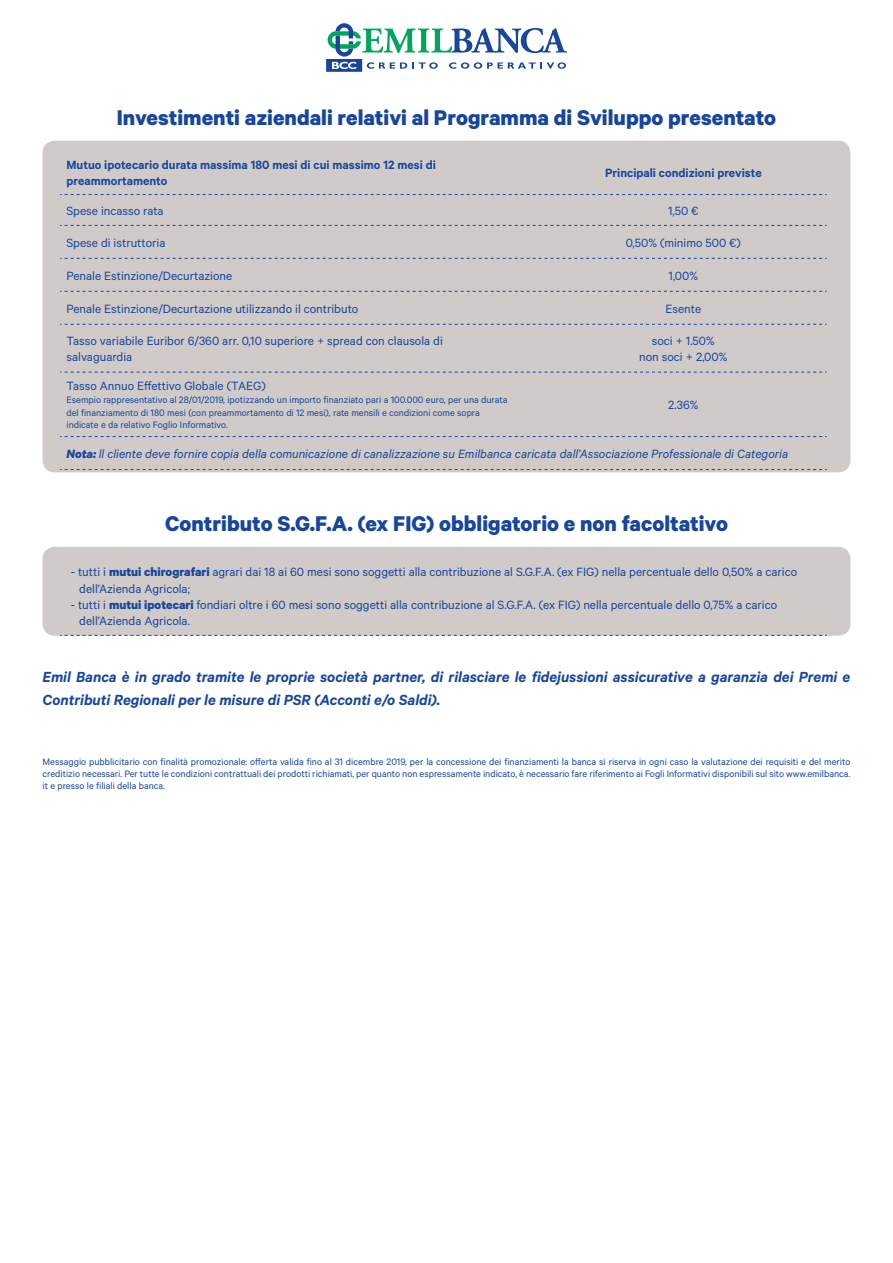
<style>
.page{position:relative;width:893px;height:1263px;background:#fff}
.page>*{position:absolute;margin:0;border:0;box-sizing:border-box;transform-origin:0 0}
.t1{font:700 24px "Calibre";color:#18469d}
.t2{font:italic 600 16.5px/22.5px "Calibre";color:#18469d}
.t3{font:13.5px/16.2px "Calibre";color:#18469d}
.t4{font:italic 13.5px "Calibre";color:#18469d}
.t5{font:600 13.5px/16.2px "Calibre";color:#18469d}
.t6{font:10.5px/12px "Calibre";color:#18469d;text-align:justify}
.s1{font-weight:700}
</style>
<div class="page">
<svg style="left:326px;top:23px;width:241px;height:49px"></svg>
<div style="left:43px;top:141px;width:807px;height:331px;background:#d0cbc8;border-radius:12px"></div>
<svg style="left:60px;top:194px;width:767px;height:1px"></svg>
<svg style="left:60px;top:225px;width:767px;height:1px"></svg>
<svg style="left:60px;top:258px;width:767px;height:1px"></svg>
<svg style="left:60px;top:291px;width:767px;height:1px"></svg>
<svg style="left:60px;top:324px;width:767px;height:1px"></svg>
<svg style="left:60px;top:372px;width:767px;height:1px"></svg>
<svg style="left:60px;top:436px;width:767px;height:1px"></svg>
<svg style="left:60px;top:469px;width:767px;height:1px"></svg>
<div style="left:43px;top:547px;width:807px;height:89px;background:#d0cbc8;border-radius:12px"></div>
<svg style="left:60px;top:635px;width:767px;height:1px"></svg>
<p class="t1" style="left:117px;top:102px;width:661px">Investimenti aziendali relativi al Programma di Sviluppo presentato</p>
<p class="t5" style="left:66px;top:156px;width:371px">Mutuo ipotecario durata massima 180 mesi di cui massimo 12 mesi di preammortamento</p>
<p class="t5" style="left:605px;top:164px;width:158px">Principali condizioni previste</p>
<p class="t3" style="left:66px;top:202px;width:99px">Spese incasso rata</p>
<p class="t3" style="left:668px;top:202px;width:32px">1,50 €</p>
<p class="t3" style="left:66px;top:234px;width:100px">Spese di istruttoria</p>
<p class="t3" style="left:626px;top:234px;width:117px">0,50% (minimo 500 €)</p>
<p class="t3" style="left:66px;top:267px;width:167px">Penale Estinzione/Decurtazione</p>
<p class="t3" style="left:669px;top:267px;width:31px">1,00%</p>
<p class="t3" style="left:66px;top:300px;width:293px">Penale Estinzione/Decurtazione utilizzando il contributo</p>
<p class="t3" style="left:665px;top:300px;width:37px">Esente</p>
<p class="t3" style="left:66px;top:332px;width:378px">Tasso variabile Euribor 6/360 arr. 0,10 superiore + spread con clausola di</p>
<p class="t3" style="left:66px;top:349px;width:67px">salvaguardia</p>
<p class="t3" style="left:652px;top:332px;width:65px">soci + 1.50%</p>
<p class="t3" style="left:639px;top:349px;width:90px">non soci + 2,00%</p>
<p class="t3" style="left:66px;top:378px;width:201px">Tasso Annuo Effettivo Globale (TAEG)</p>
<p class="t6" style="left:66px;top:393px;width:442px">Esempio rappresentativo al 28/01/2019, ipotizzando un importo finanziato pari a 100.000 euro, per una durata</p>
<p class="t6" style="left:66px;top:406px;width:415px">del finanziamento di 180 mesi (con preammortamento di 12 mesi), rate mensili e condizioni come sopra</p>
<p class="t6" style="left:66px;top:419px;width:163px">indicate e da relativo Foglio Informativo.</p>
<p class="t3" style="left:668px;top:397px;width:32px">2.36%</p>
<p class="t4" style="left:66px;top:446px;width:723px"><span class="s1">Nota:</span> ll cliente deve fornire copia della comunicazione di canalizzazione su Emilbanca caricata dall’Associazione Professionale di Categoria</p>
<p class="t1" style="left:165px;top:508px;width:564px">Contributo S.G.F.A. (ex FIG) obbligatorio e non facoltativo</p>
<p class="t3" style="left:79px;top:563px;width:719px;text-indent:-9px">- tutti i <span class="s1">mutui chirografari</span> agrari dai 18 ai 60 mesi sono soggetti alla contribuzione al S.G.F.A. (ex FIG) nella percentuale dello 0,50% a carico dell’Azienda Agricola;</p>
<p class="t3" style="left:79px;top:596px;width:699px;text-indent:-9px">- tutti i <span class="s1">mutui ipotecari</span> fondiari oltre i 60 mesi sono soggetti alla contribuzione al S.G.F.A. (ex FIG) nella percentuale dello 0,75% a carico dell’Azienda Agricola.</p>
<p class="t2" style="left:43px;top:665px;width:809px">Emil Banca è in grado tramite le proprie società partner, di rilasciare le fidejussioni assicurative a garanzia dei Premi e<br>Contributi Regionali per le misure di PSR (Acconti e/o Saldi).</p>
<p class="t6" style="left:43px;top:755px;width:809px">Messaggio pubblicitario con finalità promozionale: offerta valida fino al 31 dicembre 2019, per la concessione dei finanziamenti la banca si riserva in ogni caso la valutazione dei requisiti e del merito creditizio necessari. Per tutte le condizioni contrattuali dei prodotti richiamati, per quanto non espressamente indicato, è necessario fare riferimento ai Fogli Informativi disponibili sul sito www.emilbanca. it e presso le filiali della banca.</p>
</div>
